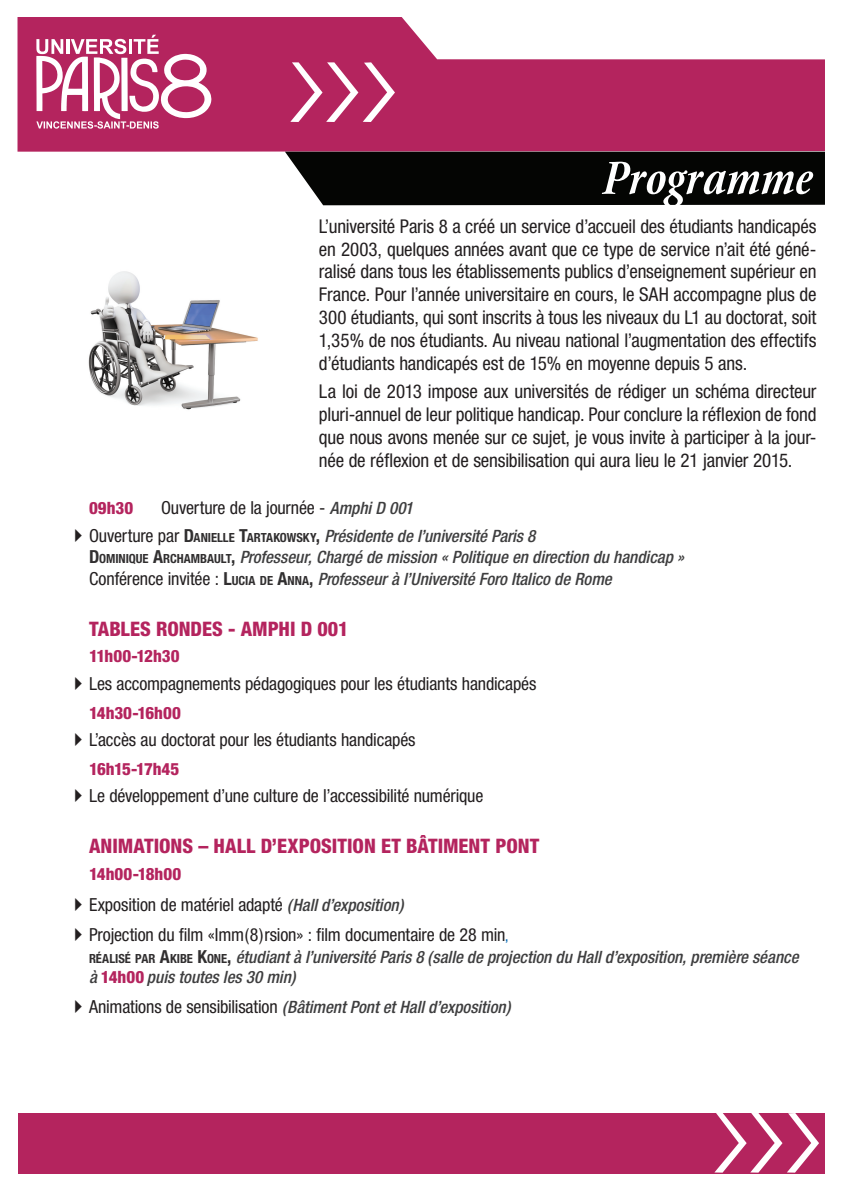
<style>
.page{position:relative;width:842px;height:1191px;background:#fff}
.page>*{position:absolute;margin:0;border:0;box-sizing:border-box;transform-origin:0 0}
.t1{font:italic 600 50px "Stone Print";color:#fff}
.t2{font:800 condensed 20px "Helvetica Neue";color:#b4245e}
.t3{font:condensed 19px/22.8px "Helvetica Neue";letter-spacing:-.01em;color:#231f20;text-align:justify}
.t4{font:condensed 18px/30.1px "Helvetica Neue";letter-spacing:-.01em;color:#231f20}
.t5{font:italic 500 condensed 17px/21.6px "Helvetica Neue";color:#3e3e3f}
.t6{font:800 condensed 17px "Helvetica Neue";color:#b4245e}
.t7{font:800 condensed 17px "Helvetica Neue";letter-spacing:-.03em;color:#b4245e}
.s1{font-weight:500;font-style:italic;font-size:17px;color:#3e3e3f}
.s2{font-weight:400;font-style:normal;font-size:18px;color:#231f20}
.s3{font-weight:700;font-style:normal;font-size:18px;color:#312f30}
.s4{font-weight:700;font-style:normal;font-size:12.6px;color:#312f30}
.s5{font-weight:700;font-size:11px;color:#0167b4}
.s6{font-weight:800;font-style:normal;color:#b4245e}
</style>
<div class="page">
<img style="left:88px;top:271px;width:170px;height:139px">
<svg style="left:18px;top:17px;width:807px;height:135px;fill:#b4245e"></svg>
<svg style="left:36px;top:35px;width:176px;height:94px"></svg>
<svg style="left:290px;top:62px;width:105px;height:60px"></svg>
<div style="left:285px;top:152px;width:540px;height:53px;background:#040503"></div>
<div style="left:19px;top:1113px;width:806px;height:61px;background:#b4245e"></div>
<svg style="left:715px;top:1113px;width:104px;height:59px"></svg>
<h1 class="t1" style="left:603px;top:148px;width:211px">Programme</h1>
<p class="t3" style="left:319px;top:214px;width:499px">L’université Paris 8 a créé un service d’accueil des étudiants handicapés en 2003, quelques années avant que ce type de service n’ait été géné&shy;ralisé dans tous les établissements publics d’enseignement supérieur en France. Pour l’année universitaire en cours, le SAH accompagne plus de 300 étudiants, qui sont inscrits à tous les niveaux du L1 au doctorat, soit 1,35% de nos étudiants. Au niveau national l’augmentation des effectifs d’étudiants handicapés est de 15% en moyenne depuis 5 ans.</p>
<p class="t3" style="left:319px;top:380px;width:499px">La loi de 2013 impose aux universités de rédiger un schéma directeur pluri-annuel de leur politique handicap. Pour conclure la réflexion de fond que nous avons menée sur ce sujet, je vous invite à participer à la jour&shy;née de réflexion et de sensibilisation qui aura lieu le 21 janvier 2015.</p>
<p class="t6" style="left:89px;top:498px;width:46px">09H30</p>
<p class="t4" style="left:161px;top:493px;width:254px">Ouverture de la journée - <span class="s1">Amphi D 001</span></p>
<p class="t5" style="left:89px;top:524px;width:596px"><span class="s2">Ouverture par</span> <span class="s3">D</span><span class="s4">ANIELLE</span> <span class="s3">T</span><span class="s4">ARTAKOWSKY</span><span class="s3">,</span> Présidente de l’université Paris 8<br><span class="s3">D</span><span class="s4">OMINIQUE</span> <span class="s3">A</span><span class="s4">RCHAMBAULT</span><span class="s3">,</span> Professeur, Chargé de mission « Politique en direction du handicap »<br><span class="s2">Conférence invitée :</span> <span class="s3">L</span><span class="s4">UCIA DE</span> <span class="s3">A</span><span class="s4">NNA</span><span class="s3">,</span> Professeur à l’Université Foro Italico de Rome</p>
<p class="t2" style="left:89px;top:617px;width:261px">TABLES RONDES - AMPHI D 001</p>
<p class="t7" style="left:89px;top:646px;width:92px">11H00-12H30</p>
<p class="t4" style="left:89px;top:668px;width:449px">Les accompagnements pédagogiques pour les étudiants handicapés</p>
<p class="t6" style="left:89px;top:702px;width:93px">14H30-16H00</p>
<p class="t4" style="left:89px;top:724px;width:328px">L’accès au doctorat pour les étudiants handicapés</p>
<p class="t7" style="left:89px;top:758px;width:92px">16H15-17H45</p>
<p class="t4" style="left:89px;top:780px;width:396px">Le développement d’une culture de l’accessibilité numérique</p>
<p class="t2" style="left:53px;top:834px;width:488px">ANIMATIONS – HALL D’EXPOSITION ET BÂTIMENT PONT</p>
<p class="t6" style="left:89px;top:863px;width:94px">14H00-18H00</p>
<p class="t4" style="left:89px;top:889px;width:421px">Exposition de matériel adapté <span class="s1">(Hall d’exposition)<br></span>Projection du film «Imm(8)rsion» : film documentaire de 28 min<span class="s5">,</span></p>
<p class="t5" style="left:89px;top:946px;width:711px;line-height:20.4px"><span class="s4">RÉALISÉ PAR</span> <span class="s3">A</span><span class="s4">KIBE</span> <span class="s3">K</span><span class="s4">ONE</span><span class="s3">,</span> étudiant à l’université Paris 8 (salle de projection du Hall d’exposition, première séance à <span class="s6">14H00</span> puis toutes les 30 min)</p>
<p class="t5" style="left:89px;top:996px;width:423px"><span class="s2">Animations de sensibilisation</span> (Bâtiment Pont et Hall d’exposition)</p>
</div>
